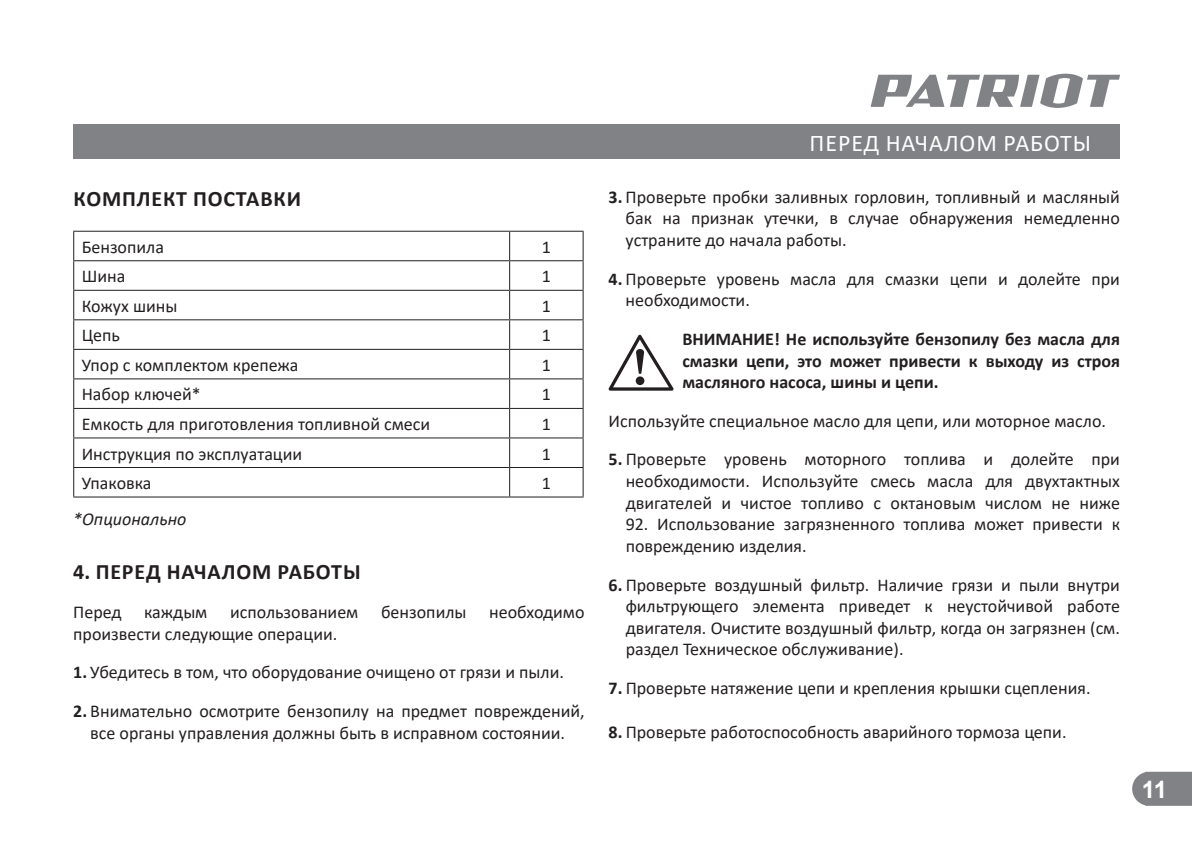
<style>
.page{position:relative;width:1192px;height:843px;background:#fff}
.page>*{position:absolute;margin:0;border:0;box-sizing:border-box;transform-origin:0 0}
.t1{font:24px "Calibri";letter-spacing:.04em;color:#fff}
.t2{font:700 24px "Arial";color:#fff}
.t3{font:700 22px "Calibri";letter-spacing:.04em;color:#231f20}
.t4{font:18px/21.6px "Calibri";color:#231f20;text-align:justify}
.t5{font:700 18px/21.6px "Calibri";color:#231f20;text-align:justify}
.t6{font:italic 18px "Calibri";color:#231f20}
.s1{font-weight:700}
</style>
<div class="page">
<div style="left:73px;top:124px;width:1047px;height:34px;background:#808285"></div>
<svg style="left:1132px;top:771px;width:60px;height:34px"></svg>
<svg style="left:870px;top:74px;width:250px;height:34px"></svg>
<div style="left:73px;top:125px;width:1047px;height:34px;background:#808285"></div>
<hr style="left:73px;top:230px;width:437px;height:1px;background:#231f20">
<hr style="left:510px;top:230px;width:73px;height:1px;background:#231f20">
<hr style="left:73px;top:260px;width:437px;height:1px;background:#231f20">
<hr style="left:510px;top:260px;width:73px;height:1px;background:#231f20">
<hr style="left:73px;top:289px;width:437px;height:1px;background:#231f20">
<hr style="left:510px;top:289px;width:73px;height:1px;background:#231f20">
<hr style="left:73px;top:319px;width:437px;height:1px;background:#231f20">
<hr style="left:510px;top:319px;width:73px;height:1px;background:#231f20">
<hr style="left:73px;top:348px;width:437px;height:1px;background:#231f20">
<hr style="left:510px;top:348px;width:73px;height:1px;background:#231f20">
<hr style="left:73px;top:378px;width:437px;height:1px;background:#231f20">
<hr style="left:510px;top:378px;width:73px;height:1px;background:#231f20">
<hr style="left:73px;top:407px;width:437px;height:1px;background:#231f20">
<hr style="left:510px;top:407px;width:73px;height:1px;background:#231f20">
<hr style="left:73px;top:437px;width:437px;height:1px;background:#231f20">
<hr style="left:510px;top:437px;width:73px;height:1px;background:#231f20">
<hr style="left:73px;top:466px;width:437px;height:1px;background:#231f20">
<svg style="left:73px;top:231px;width:1px;height:265px"></svg>
<hr style="left:510px;top:466px;width:73px;height:1px;background:#231f20">
<svg style="left:509px;top:231px;width:1px;height:265px"></svg>
<svg style="left:582px;top:231px;width:1px;height:265px"></svg>
<hr style="left:73px;top:496px;width:437px;height:1px;background:#231f20">
<hr style="left:510px;top:496px;width:73px;height:1px;background:#231f20">
<svg style="left:608px;top:334px;width:66px;height:56px"></svg>
<p class="t3" style="left:74px;top:183px;width:229px">КОМПЛЕКТ ПОСТАВКИ</p>
<p class="t4" style="left:82px;top:235px;width:84px">Бензопила</p>
<p class="t4" style="left:542px;top:235px;width:11px">1</p>
<p class="t4" style="left:82px;top:265px;width:45px">Шина</p>
<p class="t4" style="left:542px;top:265px;width:11px">1</p>
<p class="t4" style="left:82px;top:294px;width:97px">Кожух шины</p>
<p class="t4" style="left:542px;top:294px;width:11px">1</p>
<p class="t4" style="left:82px;top:324px;width:40px">Цепь</p>
<p class="t4" style="left:542px;top:324px;width:11px">1</p>
<p class="t4" style="left:82px;top:353px;width:218px">Упор с комплектом крепежа</p>
<p class="t4" style="left:542px;top:353px;width:11px">1</p>
<p class="t4" style="left:82px;top:383px;width:121px">Набор ключей*</p>
<p class="t4" style="left:542px;top:383px;width:11px">1</p>
<p class="t4" style="left:82px;top:412px;width:350px">Емкость для приготовления топливной смеси</p>
<p class="t4" style="left:542px;top:412px;width:11px">1</p>
<p class="t4" style="left:82px;top:442px;width:222px">Инструкция по эксплуатации</p>
<p class="t4" style="left:542px;top:442px;width:11px">1</p>
<p class="t4" style="left:82px;top:471px;width:71px">Упаковка</p>
<p class="t4" style="left:542px;top:471px;width:11px">1</p>
<p class="t6" style="left:73px;top:506px;width:115px">*Опционально</p>
<p class="t3" style="left:73px;top:556px;width:289px">4. ПЕРЕД НАЧАЛОМ РАБОТЫ</p>
<p class="t4" style="left:73px;top:600px;width:50px">Перед</p>
<p class="t4" style="left:144px;top:600px;width:65px">каждым</p>
<p class="t4" style="left:230px;top:600px;width:130px">использованием</p>
<p class="t4" style="left:381px;top:600px;width:87px">бензопилы</p>
<p class="t4" style="left:489px;top:600px;width:97px">необходимо</p>
<p class="t4" style="left:73px;top:622px;width:266px">произвести следующие операции.</p>
<p class="t4" style="left:73px;top:660px;width:492px"><span class="s1">1.</span> Убедитесь в том, что оборудование очищено от грязи и пыли.</p>
<p class="t4" style="left:73px;top:699px;width:513px;text-align:center"><span class="s1">2.</span> Внимательно осмотрите бензопилу на предмет повреждений, все органы управления должны быть в исправном состоянии.</p>
<h1 class="t1" style="left:809px;top:126px;width:283px">ПЕРЕД НАЧАЛОМ РАБОТЫ</h1>
<p class="t4" style="left:626px;top:185px;width:496px;text-indent:-17px"><span class="s1">3.</span> Проверьте пробки заливных горловин, топливный и масляный бак на признак утечки, в случае обнаружения немедленно устраните до начала работы.</p>
<p class="t4" style="left:626px;top:267px;width:496px;text-indent:-17px"><span class="s1">4.</span> Проверьте уровень масла для смазки цепи и долейте при необходимости.</p>
<p class="t5" style="left:682px;top:327px;width:439px">ВНИМАНИЕ! Не используйте бензопилу без масла для смазки цепи, это может привести к выходу из строя масляного насоса, шины и цепи.</p>
<p class="t4" style="left:609px;top:409px;width:499px">Используйте специальное масло для цепи, или моторное масло.</p>
<p class="t4" style="left:626px;top:448px;width:496px;text-indent:-17px"><span class="s1">5.</span> Проверьте уровень моторного топлива и долейте при необходимости. Используйте смесь масла для двухтактных двигателей и чистое топливо с октановым числом не ниже</p>
<p class="t4" style="left:626px;top:512px;width:496px">92. Использование загрязненного топлива может привести к повреждению изделия.</p>
<p class="t4" style="left:626px;top:573px;width:496px;text-indent:-17px"><span class="s1">6.</span> Проверьте воздушный фильтр. Наличие грязи и пыли внутри фильтрующего элемента приведет к неустойчивой работе двигателя. Очистите воздушный фильтр, когда он загрязнен (см. раздел Техническое обслуживание).</p>
<p class="t4" style="left:609px;top:676px;width:483px"><span class="s1">7.</span> Проверьте натяжение цепи и крепления крышки сцепления.</p>
<p class="t4" style="left:609px;top:720px;width:459px"><span class="s1">8.</span> Проверьте работоспособность аварийного тормоза цепи.</p>
<h1 class="t2" style="left:1142px;top:774px;width:27px">11</h1>
</div>
